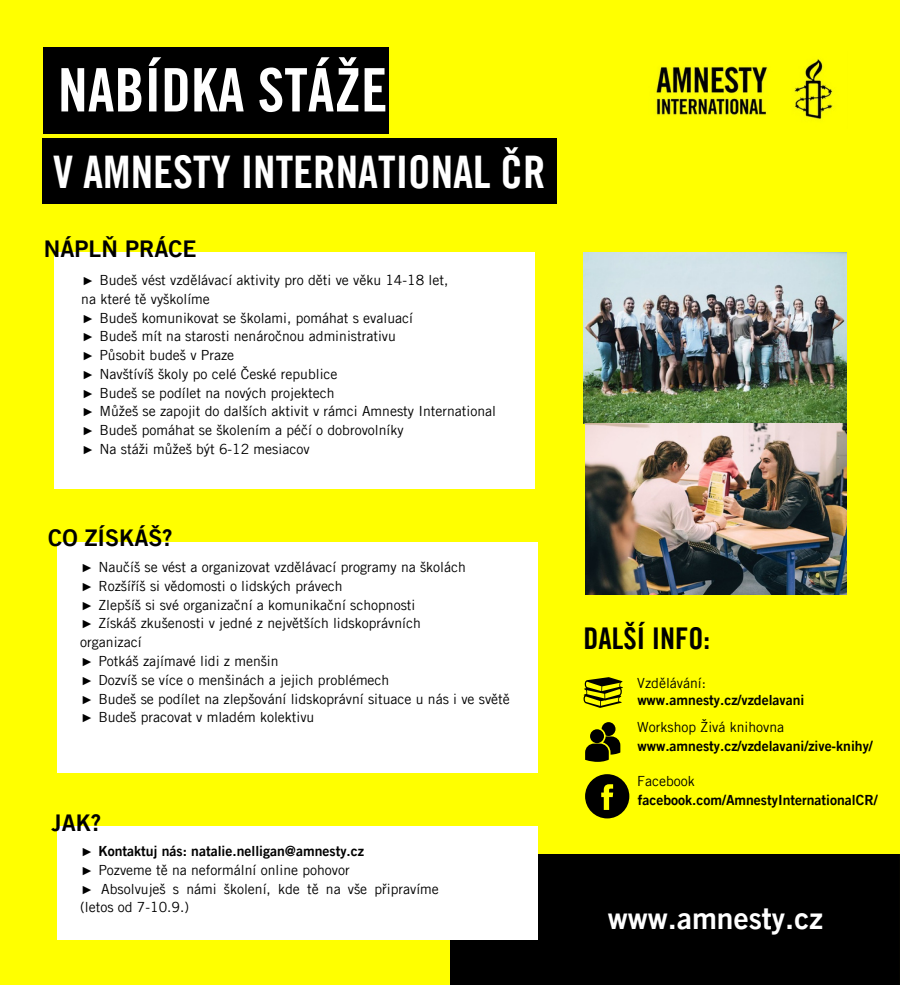
<style>
.page{position:relative;width:900px;height:985px;background:#ff0}
.page>*{position:absolute;margin:0;border:0;box-sizing:border-box;transform-origin:0 0}
.t1{font:60px "Amnesty Trade Gothic Bd Cn 20";color:#fff}
.t2{font:45px "Amnesty Trade Gothic Bd Cn 20";color:#fff}
.t3{font:30px "Amnesty Trade Gothic Bd 2";color:#fff}
.t4{font:30px "Amnesty Trade Gothic Bd Cn 20";color:#000}
.t5{font:23px "Amnesty Trade Gothic Bd 2";color:#000}
.t6{font:14px/18.8px "Amnesty Trade Gothic";color:#000}
.t7{font:14px "Amnesty Trade Gothic Bd 2";color:#000}
.s1{font-family:"Liberation Serif"}
</style>
<div class="page">
<div style="left:54px;top:252px;width:480px;height:236px;background:#fff"></div>
<div style="left:57px;top:542px;width:481px;height:231px;background:#fff"></div>
<div style="left:450px;top:854px;width:450px;height:131px;background:#000"></div>
<div style="left:57px;top:826px;width:481px;height:114px;background:#fff"></div>
<img style="left:656px;top:59px;width:177px;height:61px">
<img style="left:584px;top:252px;width:263px;height:342px">
<div style="left:43px;top:47px;width:346px;height:86px;background:#000"></div>
<div style="left:43px;top:138px;width:514px;height:66px;background:#000"></div>
<svg style="left:584px;top:677px;width:39px;height:31px"></svg>
<svg style="left:585px;top:774px;width:44px;height:44px"></svg>
<svg style="left:585px;top:722px;width:35px;height:40px"></svg>
<p class="t1" style="left:58px;top:53px;width:331px">NABÍDKA STÁŽE</p>
<p class="t2" style="left:53px;top:144px;width:494px">V AMNESTY INTERNATIONAL ČR</p>
<p class="t5" style="left:44px;top:234px;width:154px">NÁPLŇ PRÁCE</p>
<p class="t6" style="left:81px;top:270px;width:369px"><span class="s1">►</span> Budeš vést vzdělávací aktivity pro děti ve věku 14-18 let,</p>
<p class="t6" style="left:81px;top:289px;width:130px">na které tě vyškolíme</p>
<p class="t6" style="left:81px;top:308px;width:333px"><span class="s1">►</span> Budeš komunikovat se školami, pomáhat s evaluací</p>
<p class="t6" style="left:81px;top:327px;width:316px"><span class="s1">►</span> Budeš mít na starosti nenáročnou administrativu</p>
<p class="t6" style="left:81px;top:345px;width:154px"><span class="s1">►</span> Působit budeš v Praze</p>
<p class="t6" style="left:81px;top:364px;width:258px"><span class="s1">►</span> Navštívíš školy po celé České republice</p>
<p class="t6" style="left:81px;top:383px;width:255px"><span class="s1">►</span> Budeš se podílet na nových projektech</p>
<p class="t6" style="left:81px;top:402px;width:416px"><span class="s1">►</span> Můžeš se zapojit do dalších aktivit v rámci Amnesty International <span class="s1">►</span> Budeš pomáhat se školením a péčí o dobrovolníky</p>
<p class="t6" style="left:81px;top:439px;width:230px"><span class="s1">►</span> Na stáži můžeš být 6-12 mesiacov</p>
<p class="t5" style="left:48px;top:524px;width:126px">CO ZÍSKÁŠ?</p>
<p class="t6" style="left:80px;top:557px;width:387px"><span class="s1">►</span> Naučíš se vést a organizovat vzdělávací programy na školách</p>
<p class="t6" style="left:80px;top:576px;width:264px"><span class="s1">►</span> Rozšíříš si vědomosti o lidských právech</p>
<p class="t6" style="left:80px;top:595px;width:337px"><span class="s1">►</span> Zlepšíš si své organizační a komunikační schopnosti</p>
<p class="t6" style="left:80px;top:614px;width:342px"><span class="s1">►</span> Získáš zkušenosti v jedné z největších lidskoprávních</p>
<p class="t6" style="left:80px;top:632px;width:63px">organizací</p>
<p class="t6" style="left:80px;top:651px;width:200px"><span class="s1">►</span> Potkáš zajímavé lidi z menšin</p>
<p class="t6" style="left:80px;top:670px;width:311px"><span class="s1">►</span> Dozvíš se více o menšinách a jejich problémech</p>
<p class="t6" style="left:80px;top:689px;width:431px"><span class="s1">►</span> Budeš se podílet na zlepšování lidskoprávní situace u nás i ve světě</p>
<p class="t6" style="left:80px;top:707px;width:236px"><span class="s1">►</span> Budeš pracovat v mladém kolektivu</p>
<p class="t5" style="left:51px;top:809px;width:51px">JAK?</p>
<p class="t7" style="left:80px;top:842px;width:285px"><span class="s1">►</span> Kontaktuj nás: natalie.nelligan@amnesty.cz</p>
<p class="t6" style="left:80px;top:860px;width:271px"><span class="s1">►</span> Pozveme tě na neformální online pohovor</p>
<p class="t6" style="left:80px;top:879px;width:360px"><span class="s1">►</span> Absolvuješ s námi školení, kde tě na vše připravíme (letos od 7-10.9.)</p>
<p class="t4" style="left:584px;top:620px;width:128px">DALŠÍ INFO:</p>
<p class="t6" style="left:637px;top:674px;width:70px">Vzdělávání:</p>
<p class="t6" style="left:637px;top:717px;width:148px">Workshop Živá knihovna</p>
<p class="t7" style="left:637px;top:691px;width:169px">www.amnesty.cz/vzdelavani</p>
<p class="t7" style="left:637px;top:737px;width:237px">www.amnesty.cz/vzdelavani/zive-knihy/</p>
<p class="t6" style="left:637px;top:771px;width:59px">Facebook</p>
<p class="t7" style="left:638px;top:791px;width:241px">facebook.com/AmnestyInternationalCR/</p>
<p class="t3" style="left:608px;top:900px;width:216px">www.amnesty.cz</p>
</div>
